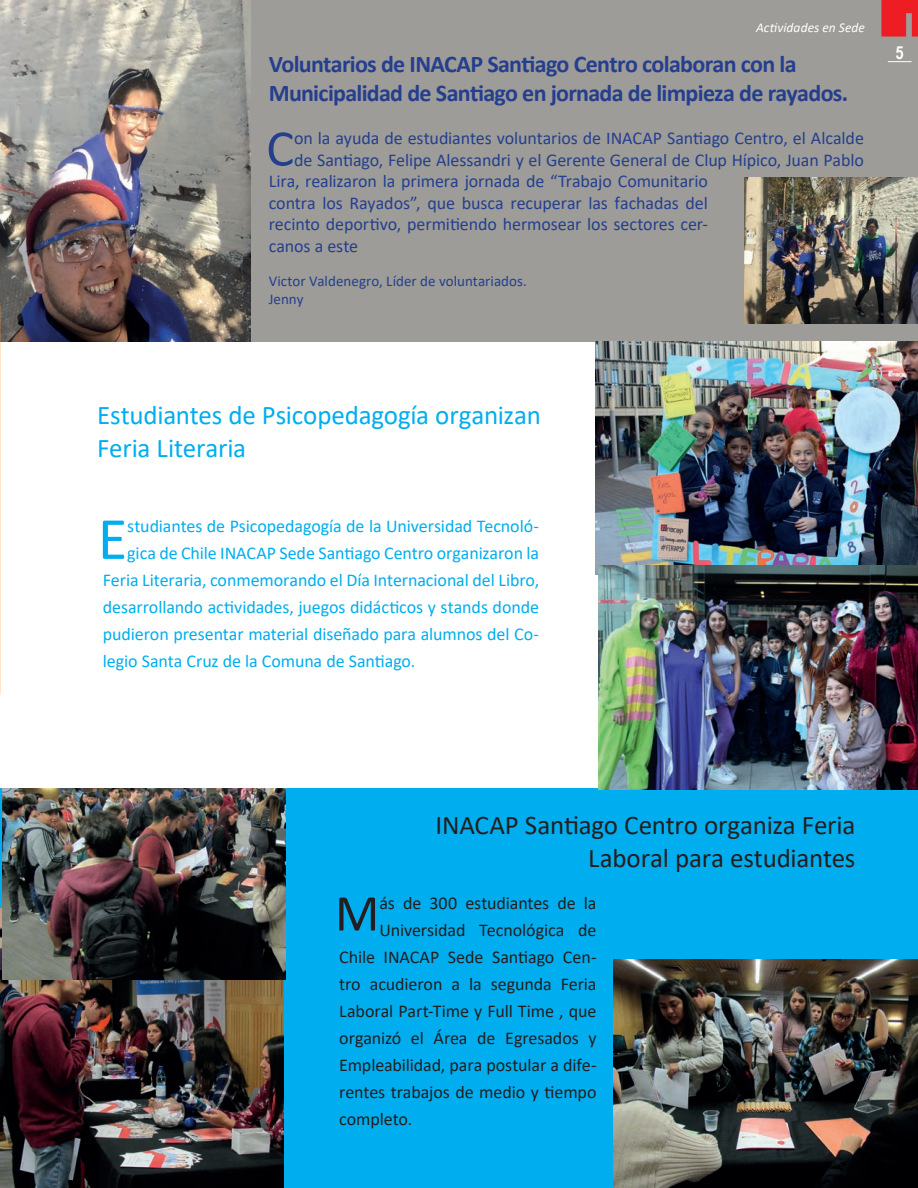
<style>
.page{position:relative;width:918px;height:1188px;background:#fff}
.page>*{position:absolute;margin:0;border:0;box-sizing:border-box;transform-origin:0 0}
.t1{font:60.6px "Calibri";color:#00aeef}
.t2{font:52.05px "Calibri";color:#231f20}
.t3{font:52.05px "Calibri";color:#253f8e}
.t4{font:27px/32.4px "Calibri";letter-spacing:-.01em;color:#231f20;text-align:right}
.t5{font:27px/32.4px "Calibri";letter-spacing:-.01em;color:#00aeef}
.t6{font:700 24px/28.8px "Calibri";letter-spacing:-.03em;color:#253f8e}
.t7{font:18px "Calibri";letter-spacing:-.005em;color:#253f8e}
.t8{font:18px "Calibri";letter-spacing:-.005em;color:#00aeef}
.t9{font:18px "Calibri";letter-spacing:-.005em;color:#231f20}
.t10{font:700 18px "Arial Narrow";color:#fff}
.t11{font:15px/18px "Calibri";letter-spacing:.005em;color:#253f8e}
.t12{font:italic 13.5px "Calibri";letter-spacing:.005em;color:#fff}
</style>
<div class="page">
<div style="left:0;top:789px;width:918px;height:399px;background:#00aeef"></div>
<div style="left:223px;top:0;width:695px;height:341px;background:#9d9c98"></div>
<img style="left:0;top:909px;width:2px;height:70px">
<img style="left:596px;top:341px;width:322px;height:233px">
<img style="left:598px;top:566px;width:320px;height:224px">
<img style="left:0;top:1px;width:251px;height:340px">
<img style="left:744px;top:178px;width:174px;height:146px">
<img style="left:0;top:979px;width:284px;height:209px">
<img style="left:3px;top:789px;width:282px;height:190px">
<img style="left:614px;top:960px;width:304px;height:228px">
<svg style="left:881px;top:0;width:37px;height:37px"></svg>
<svg style="left:888px;top:61px;width:24px;height:1px"></svg>
<p class="t12" style="left:756px;top:18px;width:111px">Actividades en Sede</p>
<h3 class="t6" style="left:269px;top:49px;width:581px">Voluntarios de INACAP Santiago Centro colaboran con la<br>Municipalidad de Santiago en jornada de limpieza de rayados.</h3>
<h2 class="t3" style="left:266px;top:112px;width:29px">C</h2>
<p class="t7" style="left:294px;top:126px;width:571px">on la ayuda de estudiantes voluntarios de INACAP Santiago Centro, el Alcalde</p>
<p class="t7" style="left:294px;top:147px;width:571px">de Santiago, Felipe Alessandri y el Gerente General de Clup Hípico, Juan Pablo</p>
<p class="t7" style="left:269px;top:169px;width:441px">Lira, realizaron la primera jornada de “Trabajo Comunitario</p>
<p class="t7" style="left:269px;top:190px;width:441px">contra los Rayados”, que busca recuperar las fachadas del</p>
<p class="t7" style="left:269px;top:212px;width:441px">recinto deportivo, permitiendo hermosear los sectores cer-</p>
<p class="t7" style="left:269px;top:234px;width:91px">canos a este</p>
<p class="t11" style="left:269px;top:272px;width:260px">Victor Valdenegro, Líder de voluntariados.<br>Jenny</p>
<p class="t10" style="left:896px;top:39px;width:10px">5</p>
<h3 class="t5" style="left:97px;top:399px;width:445px">Estudiantes de Psicopedagogía organizan<br>Feria Literaria</h3>
<h1 class="t1" style="left:98px;top:497px;width:31px">E</h1>
<p class="t8" style="left:127px;top:513px;width:413px">studiantes de Psicopedagogía de la Universidad Tecnoló-</p>
<p class="t8" style="left:127px;top:540px;width:413px">gica de Chile INACAP Sede Santiago Centro organizaron la</p>
<p class="t8" style="left:103px;top:567px;width:438px">Feria Literaria, conmemorando el Día Internacional del Libro,</p>
<p class="t8" style="left:103px;top:594px;width:438px">desarrollando actividades, juegos didácticos y stands donde</p>
<p class="t8" style="left:103px;top:621px;width:438px">pudieron presentar material diseñado para alumnos del Co-</p>
<p class="t8" style="left:103px;top:648px;width:314px">legio Santa Cruz de la Comuna de Santiago.</p>
<h3 class="t4" style="left:436px;top:809px;width:421px">INACAP Santiago Centro organiza Feria<br>Laboral para estudiantes</h3>
<h2 class="t2" style="left:335px;top:877px;width:46px">M</h2>
<p class="t9" style="left:379px;top:890px;width:219px">ás de 300 estudiantes de la</p>
<p class="t9" style="left:379px;top:917px;width:219px">Universidad Tecnológica de</p>
<p class="t9" style="left:339px;top:944px;width:259px">Chile INACAP Sede Santiago Cen-</p>
<p class="t9" style="left:339px;top:971px;width:259px">tro acudieron a la segunda Feria</p>
<p class="t9" style="left:339px;top:998px;width:259px">Laboral Part-Time y Full Time , que</p>
<p class="t9" style="left:339px;top:1025px;width:259px">organizó el Área de Egresados y</p>
<p class="t9" style="left:339px;top:1052px;width:259px">Empleabilidad, para postular a dife-</p>
<p class="t9" style="left:339px;top:1079px;width:259px">rentes trabajos de medio y tiempo</p>
<p class="t9" style="left:339px;top:1106px;width:75px">completo.</p>
</div>
